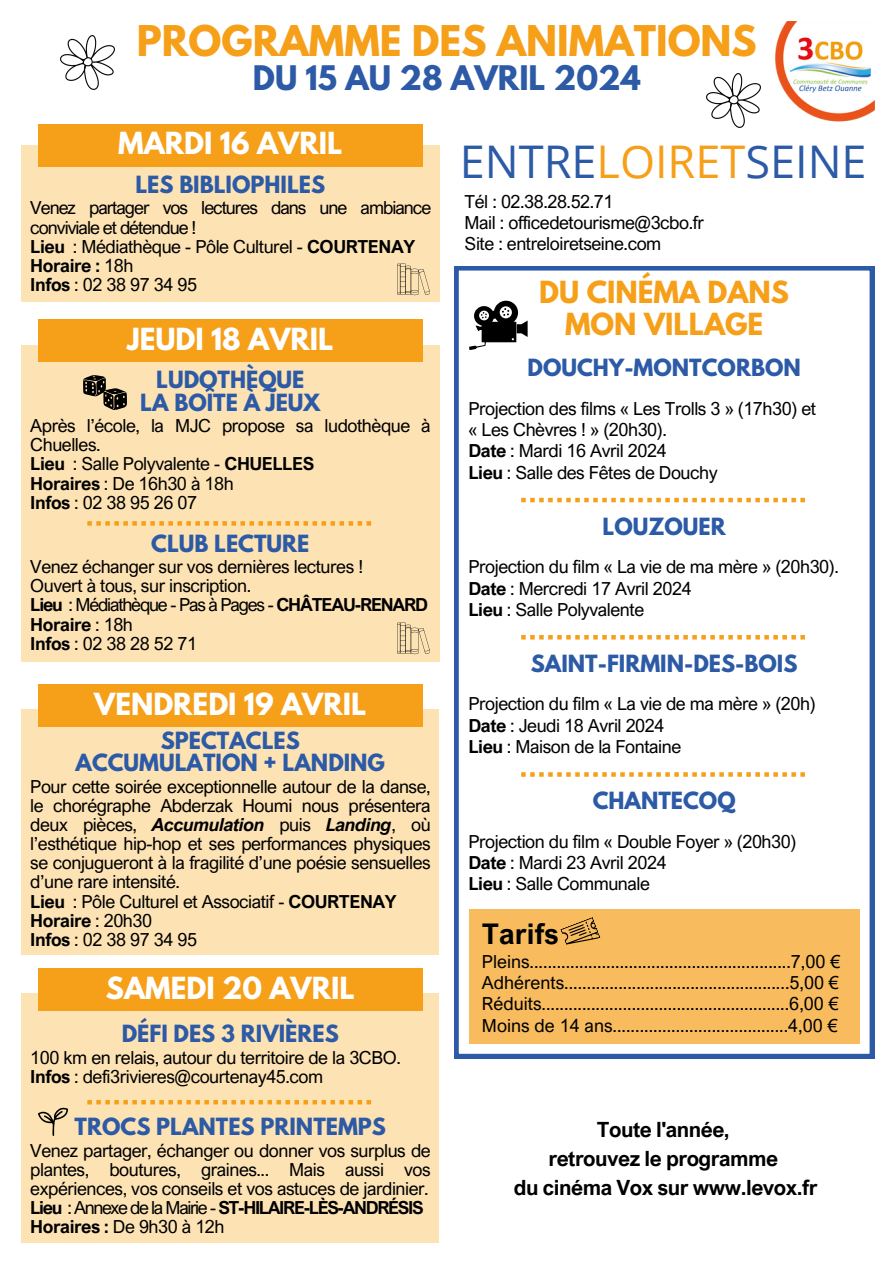
<style>
.page{position:relative;width:894px;height:1264px;background:#fff}
.page>*{position:absolute;margin:0;border:0;box-sizing:border-box;transform-origin:0 0}
.t1{font:45px "Open Sans";color:#2c5aa6}
.t2{font:700 37.5px "League Spartan";color:#f69f19}
.t3{font:700 30px "League Spartan";color:#2c5aa6}
.t4{font:700 28.5px "Arial Nova";color:#000}
.t5{font:700 27px "League Spartan";color:#fff}
.t6{font:700 27px/31.5px "League Spartan";color:#f69f19;text-align:center}
.t7{font:700 21px "League Spartan";color:#2c5aa6}
.t8{font:700 21px/29.2px "Arial Nova";letter-spacing:-.025em;color:#000;text-align:center}
.t9{font:18px/19.2px "Arial Nova";letter-spacing:-.025em;color:#000;text-align:justify}
.t10{font:18px "Arial Nova";color:#000}
.t11{font:18px/19.2px "Arial Nova";letter-spacing:-.055em;color:#000}
.t12{font:700 18px "Arial Nova";letter-spacing:-.075em;color:#000}
.t13{font:18px "Arial Nova";letter-spacing:-.065em;color:#000}
.t14{font:700 18px "Arial Nova";letter-spacing:-.025em;color:#000}
.s1{font-weight:700}
.s2{font-weight:400}
.s3{font-weight:700;font-style:italic}
.s4{color:#f69f19}
</style>
<div class="page">
<svg style="left:454px;top:266px;width:419px;height:792px"></svg>
<svg style="left:469px;top:301px;width:58px;height:49px"></svg>
<svg style="left:521px;top:498px;width:283px;height:4px"></svg>
<img style="left:775px;top:21px;width:99px;height:101px">
<div style="left:469px;top:909px;width:390px;height:134px;background:#f8bb5e"></div>
<svg style="left:560px;top:917px;width:40px;height:28px"></svg>
<div style="left:21px;top:992px;width:418px;height:250px;background:#fde3b4"></div>
<div style="left:38px;top:968px;width:384px;height:42px;background:#f69f19"></div>
<svg style="left:521px;top:772px;width:283px;height:4px"></svg>
<svg style="left:521px;top:635px;width:283px;height:4px"></svg>
<div style="left:21px;top:708px;width:418px;height:246px;background:#fde3b4"></div>
<div style="left:38px;top:684px;width:384px;height:42px;background:#f69f19"></div>
<img style="left:60px;top:36px;width:54px;height:54px">
<img style="left:706px;top:74px;width:54px;height:54px">
<svg style="left:87px;top:1100px;width:284px;height:4px"></svg>
<div style="left:21px;top:145px;width:418px;height:156px;background:#fde3b4"></div>
<div style="left:38px;top:124px;width:384px;height:42px;background:#f69f19"></div>
<div style="left:21px;top:345px;width:418px;height:317px;background:#fde3b4"></div>
<div style="left:38px;top:319px;width:384px;height:43px;background:#f69f19"></div>
<svg style="left:87px;top:521px;width:284px;height:4px"></svg>
<svg style="left:397px;top:263px;width:33px;height:32px"></svg>
<svg style="left:397px;top:622px;width:33px;height:32px"></svg>
<svg style="left:38px;top:1107px;width:30px;height:28px"></svg>
<svg style="left:83px;top:375px;width:44px;height:35px"></svg>
<h2 class="t2" style="left:137px;top:23px;width:621px">PROGRAMME DES ANIMATIONS</h2>
<h2 class="t3" style="left:253px;top:63px;width:389px">DU 15 AU 28 AVRIL 2024</h2>
<p class="t5" style="left:118px;top:130px;width:226px">MARDI 16 AVRIL</p>
<p class="t7" style="left:135px;top:174px;width:191px">LES BIBLIOPHILES</p>
<h3 class="t11" style="left:30px;top:198px;width:402px">Venez partager vos lectures dans une ambiance conviviale et détendue !</h3>
<p class="t9" style="left:30px;top:236px;width:386px"><span class="s1">Lieu</span> : Médiathèque - Pôle Culturel - <span class="s1">COURTENAY</span></p>
<h4 class="t14" style="left:30px;top:254px;width:104px">Horaire : <span class="s2">18h</span></h4>
<p class="t9" style="left:30px;top:274px;width:168px"><span class="s1">Infos</span> : 02 38 97 34 95</p>
<p class="t5" style="left:127px;top:326px;width:208px">JEUDI 18 AVRIL</p>
<p class="t7" style="left:156px;top:369px;width:150px">LUDOTHÈQUE</p>
<h4 class="t7" style="left:140px;top:392px;width:181px">LA BOÎTE À JEUX</h4>
<p class="t9" style="left:30px;top:416px;width:402px">Après l’école, la MJC propose sa ludothèque à<br>Chuelles.</p>
<p class="t9" style="left:30px;top:454px;width:285px"><span class="s1">Lieu</span> : Salle Polyvalente - <span class="s1">CHUELLES</span></p>
<p class="t9" style="left:30px;top:473px;width:205px"><span class="s1">Horaires</span> : De 16h30 à 18h</p>
<h4 class="t9" style="left:30px;top:492px;width:168px"><span class="s1">Infos</span> : 02 38 95 26 07</h4>
<p class="t7" style="left:151px;top:533px;width:160px">CLUB LECTURE</p>
<p class="t9" style="left:30px;top:557px;width:334px">Venez échanger sur vos dernières lectures !</p>
<p class="t9" style="left:30px;top:576px;width:222px">Ouvert à tous, sur inscription.</p>
<h4 class="t13" style="left:30px;top:593px;width:399px"><span class="s1">Lieu</span> : Médiathèque - Pas à Pages - <span class="s1">CHÂTEAU-RENARD</span></h4>
<p class="t14" style="left:30px;top:613px;width:104px">Horaire <span class="s2">: 18h</span></p>
<p class="t9" style="left:30px;top:633px;width:168px"><span class="s1">Infos</span> : 02 38 28 52 71</p>
<p class="t5" style="left:94px;top:690px;width:274px">VENDREDI 19 AVRIL</p>
<p class="t7" style="left:161px;top:730px;width:140px">SPECTACLES</p>
<p class="t7" style="left:75px;top:752px;width:311px">ACCUMULATION + LANDING</p>
<p class="t9" style="left:30px;top:776px;width:402px">Pour cette soirée exceptionnelle autour de la danse, le chorégraphe Abderzak Houmi nous présentera deux pièces, <span class="s3">Accumulation</span> puis <span class="s3">Landing</span>, où l’esthétique hip-hop et ses performances physiques se conjugueront à la fragilité d’une poésie sensuelles d’une rare intensité.</p>
<p class="t9" style="left:30px;top:891px;width:368px"><span class="s1">Lieu</span> : Pôle Culturel et Associatif - <span class="s1">COURTENAY</span></p>
<p class="t14" style="left:30px;top:909px;width:123px">Horaire <span class="s2">: 20h30</span></p>
<p class="t9" style="left:30px;top:929px;width:168px"><span class="s1">Infos</span> : 02 38 97 34 95</p>
<p class="t5" style="left:106px;top:974px;width:250px">SAMEDI 20 AVRIL</p>
<p class="t7" style="left:122px;top:1023px;width:218px">DÉFI DES 3 RIVIÈRES</p>
<p class="t9" style="left:30px;top:1047px;width:372px">100 km en relais, autour du territoire de la 3CBO.</p>
<p class="t9" style="left:30px;top:1066px;width:294px"><span class="s1">Infos</span> : defi3rivieres@courtenay45.com</p>
<p class="t7" style="left:75px;top:1116px;width:313px">TROCS PLANTES PRINTEMPS</p>
<h3 class="t9" style="left:30px;top:1140px;width:402px">Venez partager, échanger ou donner vos surplus de plantes, boutures, graines... Mais aussi vos expériences, vos conseils et vos astuces de jardinier.</h3>
<p class="t12" style="left:30px;top:1196px;width:395px">Lieu <span class="s2">: Annexe de la Mairie -</span> ST-HILAIRE-LÈS-ANDRÉSIS</p>
<p class="t9" style="left:30px;top:1216px;width:196px"><span class="s1">Horaires :</span> De 9h30 à 12h</p>
<p class="t1" style="left:459px;top:130px;width:408px">ENTRE<span class="s4">LOIRET</span>SEINE</p>
<p class="t9" style="left:464px;top:191px;width:150px">Tél : 02.38.28.52.71</p>
<p class="t9" style="left:464px;top:212px;width:241px">Mail : officedetourisme@3cbo.fr</p>
<p class="t9" style="left:464px;top:234px;width:198px">Site : entreloiretseine.com</p>
<p class="t6" style="left:539px;top:280px;width:251px">DU CINÉMA DANS<br>MON VILLAGE</p>
<h3 class="t7" style="left:527px;top:357px;width:275px">DOUCHY-MONTCORBON</h3>
<p class="t9" style="left:468px;top:398px;width:349px">Projection des films « Les Trolls 3 » (17h30) et</p>
<p class="t9" style="left:468px;top:419px;width:200px">« Les Chèvres ! » (20h30).</p>
<p class="t9" style="left:468px;top:441px;width:200px"><span class="s1">Date</span> : Mardi 16 Avril 2024</p>
<p class="t9" style="left:468px;top:462px;width:251px"><span class="s1">Lieu</span> : Salle des Fêtes de Douchy</p>
<p class="t7" style="left:602px;top:516px;width:125px">LOUZOUER</p>
<p class="t9" style="left:468px;top:556px;width:372px">Projection du film « La vie de ma mère » (20h30).</p>
<p class="t9" style="left:468px;top:578px;width:225px"><span class="s1">Date</span> : Mercredi 17 Avril 2024</p>
<p class="t9" style="left:468px;top:599px;width:177px"><span class="s1">Lieu</span> : Salle Polyvalente</p>
<p class="t7" style="left:530px;top:653px;width:268px">SAINT-FIRMIN-DES-BOIS</p>
<p class="t9" style="left:468px;top:694px;width:348px">Projection du film « La vie de ma mère » (20h)</p>
<p class="t9" style="left:468px;top:715px;width:197px"><span class="s1">Date</span> : Jeudi 18 Avril 2024</p>
<p class="t9" style="left:468px;top:736px;width:214px"><span class="s1">Lieu</span> : Maison de la Fontaine</p>
<p class="t7" style="left:592px;top:790px;width:144px">CHANTECOQ</p>
<p class="t9" style="left:468px;top:831px;width:329px">Projection du film « Double Foyer » (20h30)</p>
<h3 class="t9" style="left:468px;top:852px;width:200px"><span class="s1">Date</span> : Mardi 23 Avril 2024</h3>
<p class="t9" style="left:468px;top:873px;width:183px"><span class="s1">Lieu</span> : Salle Communale</p>
<p class="t4" style="left:482px;top:916px;width:78px">Tarifs</p>
<h3 class="t10" style="left:482px;top:949px;width:360px">Pleins..........................................................7,00 €</h3>
<h1 class="t10" style="left:482px;top:971px;width:358px">Adhérents..................................................5,00 €</h1>
<p class="t10" style="left:482px;top:992px;width:358px">Réduits.......................................................6,00 €</p>
<p class="t10" style="left:482px;top:1014px;width:357px">Moins de 14 ans.......................................4,00 €</p>
<p class="t8" style="left:513px;top:1114px;width:305px">Toute l'année,<br>retrouvez le programme<br>du cinéma Vox sur www.levox.fr</p>
</div>
